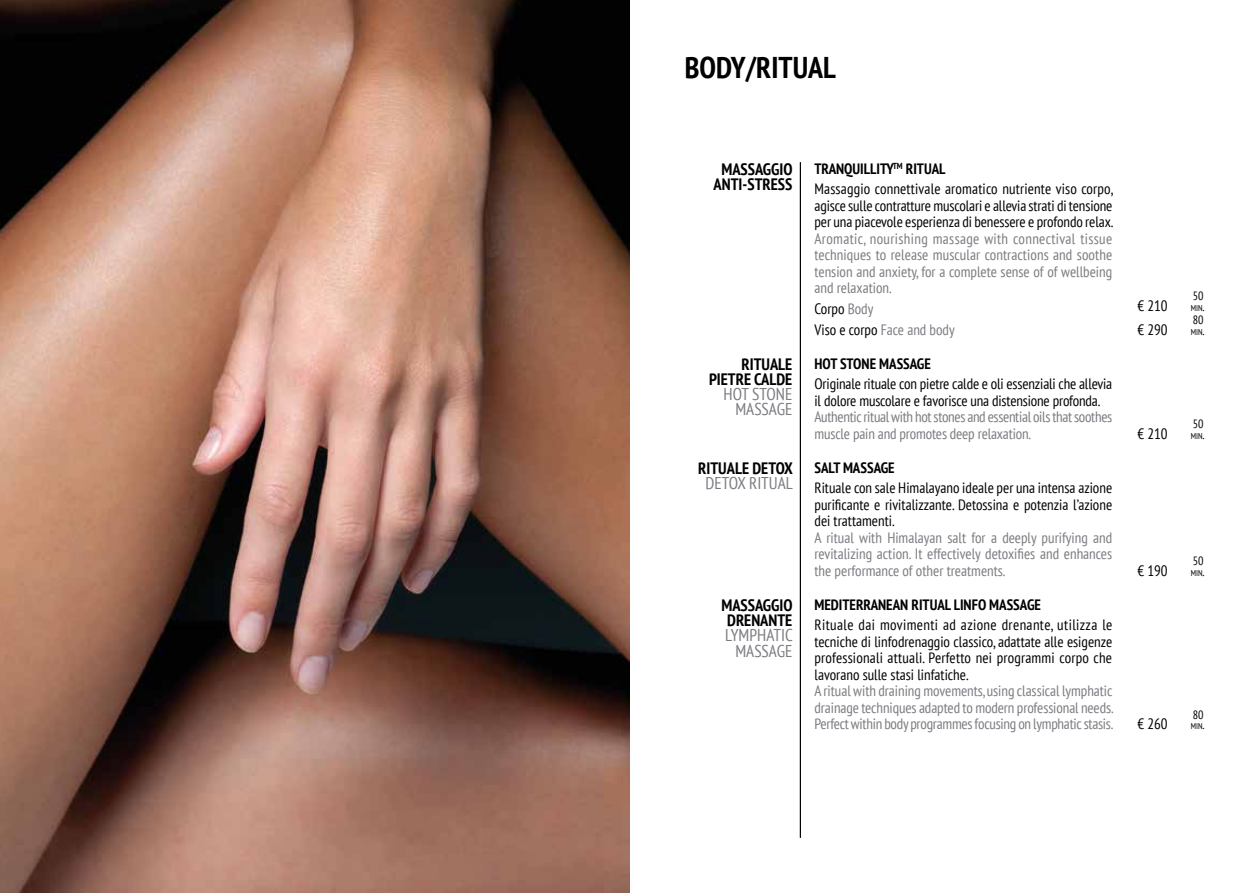
<style>
.page{position:relative;width:1259px;height:893px;background:#fff}
.page>*{position:absolute;margin:0;border:0;box-sizing:border-box;transform-origin:0 0}
.t1{font:700 condensed 30px "PT Sans";color:#000}
.t2{font:condensed 17.1px/15.3px "PT Sans";color:#7a7c81;text-align:center}
.t3{font:700 condensed 16.5px/15.3px "PT Sans";color:#000;text-align:center}
.t4{font:condensed 15px/16.5px "PT Sans";letter-spacing:-.005em;color:#000}
.t5{font:condensed 15px/16.5px "PT Sans";letter-spacing:-.01em;color:#7a7c81;text-align:justify}
.t6{font:700 condensed 15px "PT Sans";color:#000}
.t7{font:condensed 12px "PT Sans";color:#000}
.t8{font:condensed 8.4px "PT Sans";color:#000}
.s1{font-weight:700}
.s2{color:#7a7c81}
.s3{font-size:12px}
</style>
<div class="page">
<hr style="left:800px;top:162px;width:1px;height:676px;background:#000">
<img style="left:0;top:0;width:629px;height:893px">
<h1 class="t1" style="left:685px;top:47px;width:153px">BODY/RITUAL</h1>
<p class="t3" style="left:713px;top:161px;width:80px">MASSAGGIO<br>ANTI-STRESS</p>
<p class="t4" style="left:814px;top:158px;width:300px;line-height:20.7px"><span class="s1">TRANQUILLITY</span><sup>TM</sup> <span class="s1">RITUAL<br></span>Massaggio connettivale aromatico nutriente viso corpo,</p>
<p class="t4" style="left:814px;top:197px;width:300px">agisce sulle contratture muscolari e allevia strati di tensione per una piacevole esperienza di benessere e profondo relax.</p>
<p class="t5" style="left:814px;top:230px;width:299px">Aromatic, nourishing massage with connectival tissue techniques to release muscular contractions and soothe tension and anxiety, for a complete sense of of wellbeing and relaxation.</p>
<p class="t4" style="left:814px;top:298px;width:142px;line-height:20.7px">Corpo <span class="s2">Body<br></span>Viso e corpo <span class="s2">Face and body</span></p>
<p class="t3" style="left:709px;top:356px;width:85px;text-align:right">RITUALE<br>PIETRE CALDE</p>
<p class="t2" style="left:723px;top:386px;width:70px;text-align:right">HOT STONE<br>MASSAGE</p>
<p class="t6" style="left:814px;top:353px;width:118px">HOT STONE MASSAGE</p>
<p class="t4" style="left:814px;top:375px;width:299px">Originale rituale con pietre calde e oli essenziali che allevia il dolore muscolare e favorisce una distensione profonda.</p>
<p class="t5" style="left:814px;top:408px;width:299px">Authentic ritual with hot stones and essential oils that soothes muscle pain and promotes deep relaxation.</p>
<p class="t3" style="left:698px;top:460px;width:96px">RITUALE DETOX</p>
<p class="t2" style="left:705px;top:475px;width:89px">DETOX RITUAL</p>
<p class="t6" style="left:814px;top:457px;width:82px">SALT MASSAGE</p>
<p class="t4" style="left:814px;top:479px;width:299px;text-align:justify">Rituale con sale Himalayano ideale per una intensa azione purificante e rivitalizzante. Detossina e potenzia l’azione dei trattamenti.</p>
<p class="t5" style="left:814px;top:529px;width:299px">A ritual with Himalayan salt for a deeply purifying and revitalizing action. It effectively detoxifies and enhances the performance of other treatments.</p>
<p class="t3" style="left:721px;top:597px;width:73px">MASSAGGIO<br>DRENANTE</p>
<p class="t2" style="left:725px;top:627px;width:69px">LYMPHATIC<br>MASSAGE</p>
<p class="t6" style="left:814px;top:594px;width:228px">MEDITERRANEAN RITUAL LINFO MASSAGE</p>
<p class="t4" style="left:814px;top:617px;width:299px;text-align:justify">Rituale dai movimenti ad azione drenante, utilizza le tecniche di linfodrenaggio classico, adattate alle esigenze professionali attuali. Perfetto nei programmi corpo che lavorano sulle stasi linfatiche.</p>
<p class="t5" style="left:814px;top:683px;width:300px">A ritual with draining movements, using classical lymphatic drainage techniques adapted to modern professional needs.<br>Perfect within body programmes focusing on lymphatic stasis.</p>
<p class="t7" style="left:1193px;top:288px;width:12px">50</p>
<p class="t4" style="left:1137px;top:297px;width:32px">€ 210</p>
<p class="t8" style="left:1190px;top:303px;width:15px">MIN<span class="s3">.</span></p>
<p class="t7" style="left:1193px;top:312px;width:12px">80</p>
<p class="t4" style="left:1137px;top:321px;width:32px">€ 290</p>
<p class="t8" style="left:1190px;top:326px;width:15px">MIN<span class="s3">.</span></p>
<p class="t7" style="left:1193px;top:416px;width:12px">50</p>
<p class="t4" style="left:1137px;top:425px;width:32px">€ 210</p>
<p class="t8" style="left:1190px;top:430px;width:15px">MIN<span class="s3">.</span></p>
<p class="t7" style="left:1193px;top:553px;width:12px">50</p>
<p class="t4" style="left:1137px;top:562px;width:32px">€ 190</p>
<p class="t8" style="left:1190px;top:567px;width:15px">MIN<span class="s3">.</span></p>
<p class="t7" style="left:1193px;top:707px;width:12px">80</p>
<p class="t4" style="left:1137px;top:716px;width:32px">€ 260</p>
<p class="t8" style="left:1190px;top:721px;width:15px">MIN<span class="s3">.</span></p>
</div>
